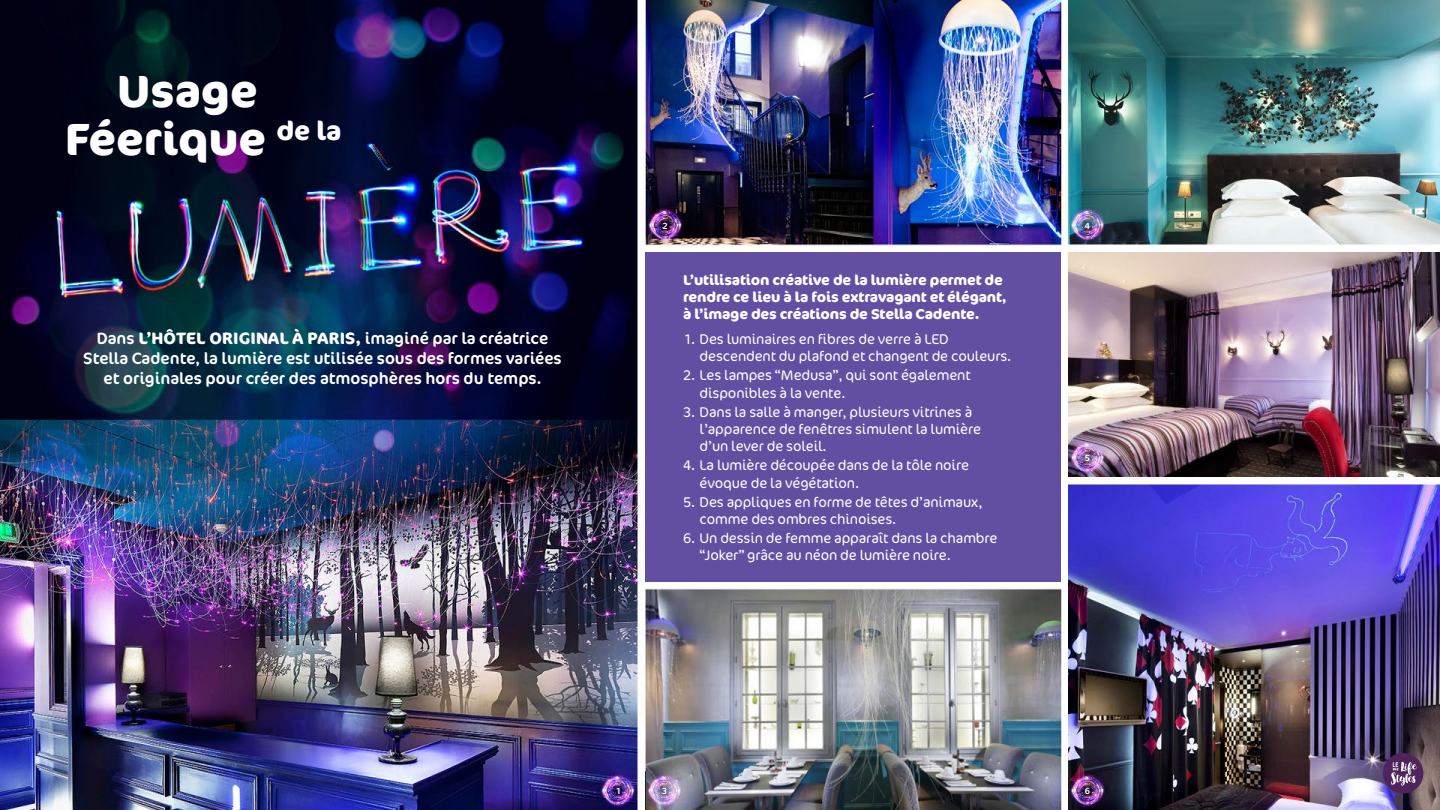
<style>
.page{position:relative;width:1440px;height:810px;background:#fff}
.page>*{position:absolute;margin:0;border:0;box-sizing:border-box;transform-origin:0 0}
.t1{font:700 45px/48px "Cocon OT";color:#fff}
.t2{font:16.5px/19.8px "Cocon OT";color:#fff;text-align:center}
.t3{font:300 14.25px/17.1px "Cocon OT";letter-spacing:-.01em;color:#fff}
.t4{font:700 14.25px/17.1px "Cocon OT";letter-spacing:-.01em;color:#fff}
.t5{font:9px "Cocon OT";color:#fff}
.s1{font-weight:700}
</style>
<div class="page">
<img style="left:0;top:0;width:1440px;height:810px">
<div style="left:1383px;top:753px;width:40px;height:41px;background:#4f245c;border-radius:50%"></div>
<svg style="left:1391px;top:762px;width:26px;height:24px"></svg>
<div style="left:646px;top:252px;width:415px;height:330px;background:#634fa2"></div>
<h1 class="t1" style="left:65px;top:68px;width:278px;text-indent:52px">Usage<br>Féerique <sup>de</sup> <sup>la</sup></h1>
<p class="t2" style="left:83px;top:329px;width:480px">Dans <span class="s1">L’HÔTEL ORIGINAL À PARIS,</span> imaginé par la créatrice<br>Stella Cadente, la lumière est utilisée sous des formes variées et originales pour créer des atmosphères hors du temps.</p>
<p class="t5" style="left:662px;top:220px;width:7px">2</p>
<p class="t4" style="left:683px;top:272px;width:325px">L’utilisation créative de la lumière permet de rendre ce lieu à la fois extravagant et élégant, à l’image des créations de Stella Cadente.</p>
<p class="t3" style="left:700px;top:331px;width:313px;text-indent:-17px">1. Des luminaires en fibres de verre à LED descendent du plafond et changent de couleurs.</p>
<p class="t3" style="left:700px;top:367px;width:273px;text-indent:-17px">2. Les lampes “Medusa”, qui sont également disponibles à la vente.</p>
<p class="t3" style="left:700px;top:404px;width:283px;text-indent:-17px">3. Dans la salle à manger, plusieurs vitrines à l’apparence de fenêtres simulent la lumière d’un lever de soleil.</p>
<p class="t3" style="left:700px;top:457px;width:271px;text-indent:-17px">4. La lumière découpée dans de la tôle noire évoque de la végétation.</p>
<p class="t3" style="left:700px;top:494px;width:284px;text-indent:-17px">5. Des appliques en forme de têtes d’animaux, comme des ombres chinoises.</p>
<p class="t3" style="left:700px;top:530px;width:299px;text-indent:-17px">6. Un dessin de femme apparaît dans la chambre “Joker” grâce au néon de lumière noire.</p>
<p class="t5" style="left:1085px;top:220px;width:7px">4</p>
<p class="t5" style="left:1085px;top:453px;width:7px">5</p>
<p class="t5" style="left:615px;top:786px;width:7px">1</p>
<p class="t5" style="left:662px;top:786px;width:7px">3</p>
<p class="t5" style="left:1085px;top:786px;width:7px">6</p>
</div>
